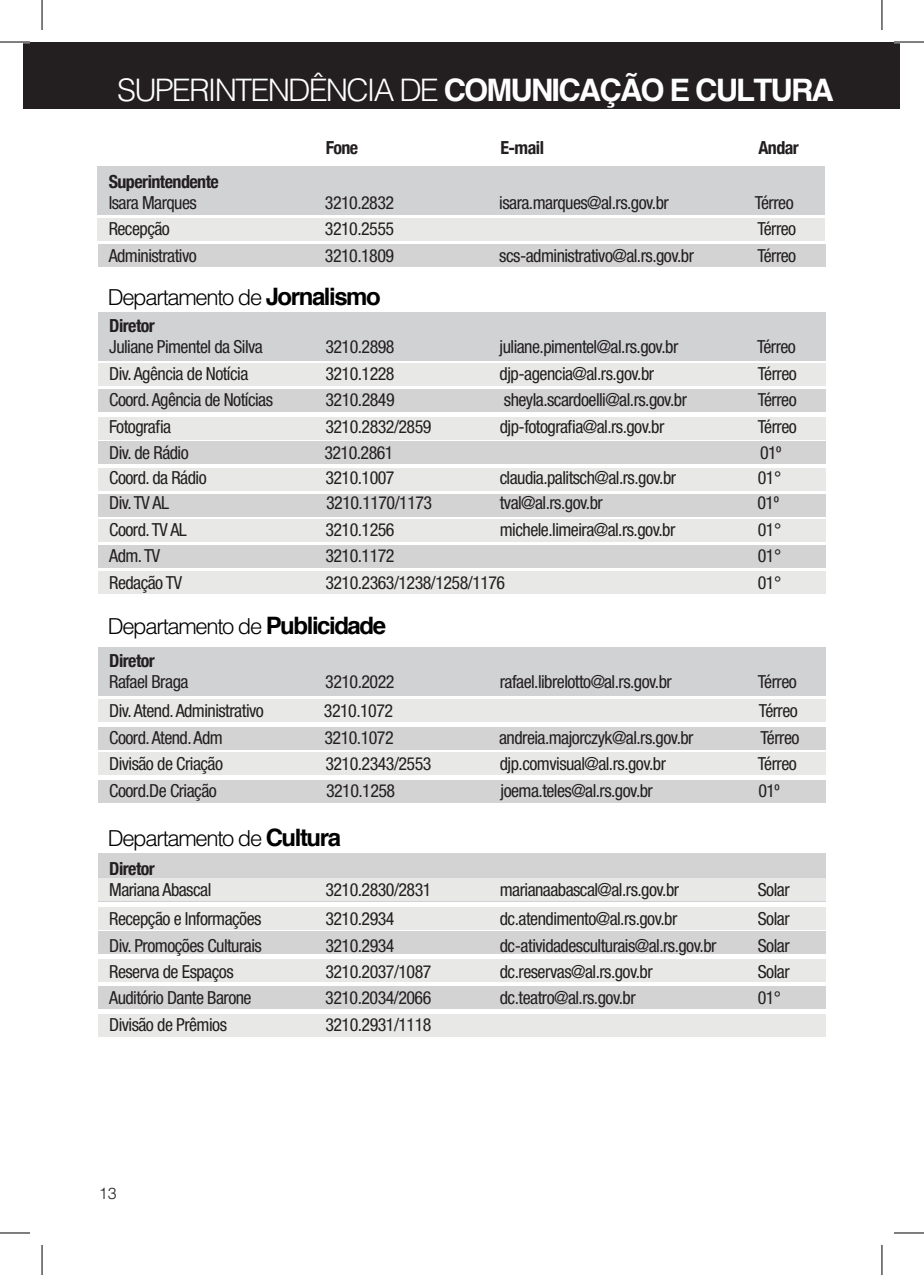
<style>
.page{position:relative;width:924px;height:1275px;background:#fff}
.page>*{position:absolute;margin:0;border:0;box-sizing:border-box;transform-origin:0 0}
.t1{font:700 31px "Helvetica";letter-spacing:-.06em;color:#fff}
.t2{font:300 22px "Helvetica";letter-spacing:-.06em;color:#000}
.t3{font:condensed 18px "Helvetica Neue LT Std";letter-spacing:-.03em;color:#231f20}
.t4{font:700 condensed 18px "Helvetica Neue";letter-spacing:-.03em;color:#231f20}
.t5{font:300 16px "Helvetica";color:#231f20}
.s1{font-weight:300}
.s2{font-weight:700;font-size:24px}
</style>
<div class="page">
<div style="left:98px;top:312px;width:726px;height:49px;background:#d1d2d4"></div>
<div style="left:98px;top:647px;width:726px;height:48px;background:#d1d2d4"></div>
<div style="left:98px;top:853px;width:726px;height:49px;background:linear-gradient(to right,#d1d2d3,#d2d2d3)"></div>
<div style="left:98px;top:363px;width:726px;height:22px;background:#e8e9e7"></div>
<div style="left:98px;top:699px;width:726px;height:22px;background:#e8e9e7"></div>
<div style="left:98px;top:753px;width:726px;height:22px;background:#e8e9e7"></div>
<div style="left:98px;top:907px;width:726px;height:22px;background:#e8e9e7"></div>
<div style="left:98px;top:959px;width:726px;height:22px;background:#e8e9e7"></div>
<div style="left:98px;top:417px;width:726px;height:22px;background:#e8e9e7"></div>
<div style="left:98px;top:520px;width:726px;height:22px;background:#e8e9e7"></div>
<div style="left:98px;top:572px;width:726px;height:22px;background:#e8e9e7"></div>
<div style="left:98px;top:1014px;width:726px;height:22px;background:#e8e9e7"></div>
<div style="left:98px;top:468px;width:726px;height:22px;background:#e8e9e7"></div>
<div style="left:98px;top:878px;width:726px;height:22px;background:#e8e9e7"></div>
<div style="left:98px;top:389px;width:726px;height:22px;background:#d2d3d2"></div>
<div style="left:98px;top:245px;width:726px;height:22px;background:#d2d3d2"></div>
<div style="left:98px;top:931px;width:726px;height:23px;background:#d2d3d2"></div>
<div style="left:98px;top:987px;width:726px;height:22px;background:#d2d3d2"></div>
<div style="left:98px;top:442px;width:726px;height:22px;background:#d2d3d2"></div>
<div style="left:98px;top:853px;width:726px;height:22px;background:#d2d3d2"></div>
<div style="left:98px;top:494px;width:726px;height:22px;background:#d2d3d2"></div>
<div style="left:98px;top:545px;width:726px;height:23px;background:#d2d3d2"></div>
<div style="left:98px;top:727px;width:726px;height:22px;background:#d2d3d2"></div>
<div style="left:98px;top:780px;width:726px;height:23px;background:#d2d3d2"></div>
<div style="left:24px;top:42px;width:875px;height:67px;background:#231f20"></div>
<div style="left:97px;top:166px;width:727px;height:49px;background:#d1d2d4"></div>
<div style="left:97px;top:218px;width:727px;height:23px;background:#e8e9e7"></div>
<hr style="left:0;top:42px;width:30px;height:1px;background:#000">
<hr style="left:893px;top:42px;width:30px;height:1px;background:#000">
<hr style="left:0;top:1232px;width:30px;height:1px;background:#000">
<hr style="left:893px;top:1232px;width:30px;height:1px;background:#000">
<hr style="left:42px;top:0;width:1px;height:30px;background:#000">
<hr style="left:42px;top:1245px;width:1px;height:30px;background:#000">
<hr style="left:881px;top:0;width:1px;height:30px;background:#000">
<hr style="left:881px;top:1245px;width:1px;height:30px;background:#000">
<h1 class="t1" style="left:117px;top:70px;width:718px"><span class="s1">SUPERINTENDÊNCIA DE</span> COMUNICAÇÃO E CULTURA</h1>
<p class="t4" style="left:326px;top:133px;width:34px">Fone</p>
<p class="t4" style="left:500px;top:133px;width:45px">E-mail</p>
<p class="t4" style="left:758px;top:133px;width:42px">Andar</p>
<p class="t4" style="left:109px;top:166px;width:112px">Superintendente</p>
<p class="t3" style="left:109px;top:192px;width:90px">Isara Marques</p>
<p class="t3" style="left:325px;top:192px;width:71px">3210.2832</p>
<p class="t3" style="left:499px;top:192px;width:171px">isara.marques@al.rs.gov.br</p>
<p class="t3" style="left:754px;top:192px;width:40px">Térreo</p>
<p class="t3" style="left:109px;top:218px;width:63px">Recepção</p>
<p class="t3" style="left:325px;top:218px;width:71px">3210.2555</p>
<p class="t3" style="left:757px;top:218px;width:40px">Térreo</p>
<p class="t3" style="left:109px;top:245px;width:90px">Administrativo</p>
<p class="t3" style="left:325px;top:245px;width:71px">3210.1809</p>
<p class="t3" style="left:499px;top:245px;width:196px">scs-administrativo@al.rs.gov.br</p>
<p class="t3" style="left:757px;top:245px;width:40px">Térreo</p>
<p class="t2" style="left:108px;top:283px;width:274px">Departamento de <span class="s2">Jornalismo</span></p>
<p class="t4" style="left:109px;top:311px;width:47px">Diretor</p>
<p class="t3" style="left:109px;top:337px;width:155px">Juliane Pimentel da Silva</p>
<p class="t3" style="left:325px;top:337px;width:71px">3210.2898</p>
<p class="t3" style="left:499px;top:337px;width:180px">juliane.pimentel@al.rs.gov.br</p>
<p class="t3" style="left:756px;top:337px;width:40px">Térreo</p>
<p class="t3" style="left:109px;top:363px;width:141px">Div. Agência de Notícia</p>
<p class="t3" style="left:325px;top:363px;width:71px">3210.1228</p>
<p class="t3" style="left:499px;top:363px;width:156px">djp-agencia@al.rs.gov.br</p>
<p class="t3" style="left:757px;top:363px;width:40px">Térreo</p>
<p class="t3" style="left:109px;top:389px;width:165px">Coord. Agência de Notícias</p>
<p class="t3" style="left:325px;top:389px;width:71px">3210.2849</p>
<p class="t3" style="left:503px;top:389px;width:184px">sheyla.scardoelli@al.rs.gov.br</p>
<p class="t3" style="left:757px;top:389px;width:40px">Térreo</p>
<p class="t3" style="left:109px;top:416px;width:63px">Fotografia</p>
<p class="t3" style="left:325px;top:416px;width:107px">3210.2832/2859</p>
<p class="t3" style="left:499px;top:416px;width:166px">djp-fotografia@al.rs.gov.br</p>
<p class="t3" style="left:757px;top:416px;width:40px">Térreo</p>
<p class="t3" style="left:109px;top:442px;width:81px">Div. de Rádio</p>
<p class="t3" style="left:324px;top:442px;width:71px">3210.2861</p>
<p class="t3" style="left:759px;top:442px;width:23px">01º</p>
<p class="t3" style="left:109px;top:467px;width:99px">Coord. da Rádio</p>
<p class="t3" style="left:325px;top:467px;width:71px">3210.1007</p>
<p class="t3" style="left:499px;top:467px;width:178px">claudia.palitsch@al.rs.gov.br</p>
<p class="t3" style="left:757px;top:467px;width:25px">01°</p>
<p class="t3" style="left:109px;top:493px;width:61px">Div. TV AL</p>
<p class="t3" style="left:326px;top:493px;width:107px">3210.1170/1173</p>
<p class="t3" style="left:499px;top:493px;width:104px">tval@al.rs.gov.br</p>
<p class="t3" style="left:757px;top:493px;width:23px">01º</p>
<p class="t3" style="left:109px;top:519px;width:79px">Coord. TV AL</p>
<p class="t3" style="left:325px;top:519px;width:71px">3210.1256</p>
<p class="t3" style="left:499px;top:519px;width:177px">michele.limeira@al.rs.gov.br</p>
<p class="t3" style="left:757px;top:519px;width:25px">01°</p>
<p class="t3" style="left:109px;top:545px;width:53px">Adm. TV</p>
<p class="t3" style="left:325px;top:545px;width:71px">3210.1172</p>
<p class="t3" style="left:757px;top:545px;width:25px">01°</p>
<p class="t3" style="left:109px;top:572px;width:74px">Redação TV</p>
<p class="t3" style="left:325px;top:572px;width:181px">3210.2363/1238/1258/1176</p>
<p class="t3" style="left:757px;top:572px;width:25px">01°</p>
<p class="t2" style="left:108px;top:612px;width:280px">Departamento de <span class="s2">Publicidade</span></p>
<p class="t4" style="left:109px;top:645px;width:47px">Diretor</p>
<p class="t3" style="left:109px;top:671px;width:81px">Rafael Braga</p>
<p class="t3" style="left:325px;top:671px;width:71px">3210.2022</p>
<p class="t3" style="left:499px;top:671px;width:173px">rafael.librelotto@al.rs.gov.br</p>
<p class="t3" style="left:757px;top:671px;width:40px">Térreo</p>
<p class="t3" style="left:109px;top:700px;width:156px">Div. Atend. Administrativo</p>
<p class="t3" style="left:324px;top:700px;width:71px">3210.1072</p>
<p class="t3" style="left:758px;top:700px;width:40px">Térreo</p>
<p class="t3" style="left:109px;top:727px;width:115px">Coord. Atend. Adm</p>
<p class="t3" style="left:324px;top:727px;width:71px">3210.1072</p>
<p class="t3" style="left:499px;top:727px;width:196px">andreia.majorczyk@al.rs.gov.br</p>
<p class="t3" style="left:760px;top:727px;width:40px">Térreo</p>
<p class="t3" style="left:109px;top:753px;width:115px">Divisão de Criação</p>
<p class="t3" style="left:325px;top:753px;width:107px">3210.2343/2553</p>
<p class="t3" style="left:499px;top:753px;width:168px">djp.comvisual@al.rs.gov.br</p>
<p class="t3" style="left:757px;top:753px;width:40px">Térreo</p>
<p class="t3" style="left:109px;top:779px;width:109px">Coord.De Criação</p>
<p class="t3" style="left:326px;top:779px;width:71px">3210.1258</p>
<p class="t3" style="left:500px;top:779px;width:154px">joema.teles@al.rs.gov.br</p>
<p class="t3" style="left:758px;top:779px;width:23px">01º</p>
<p class="t2" style="left:108px;top:824px;width:235px">Departamento de <span class="s2">Cultura</span></p>
<p class="t4" style="left:109px;top:853px;width:47px">Diretor</p>
<p class="t3" style="left:109px;top:879px;width:104px">Mariana Abascal</p>
<p class="t3" style="left:325px;top:879px;width:107px">3210.2830/2831</p>
<p class="t3" style="left:499px;top:879px;width:181px">marianaabascal@al.rs.gov.br</p>
<p class="t3" style="left:757px;top:879px;width:33px">Solar</p>
<p class="t3" style="left:109px;top:908px;width:154px">Recepção e Informações</p>
<p class="t3" style="left:325px;top:908px;width:71px">3210.2934</p>
<p class="t3" style="left:499px;top:908px;width:179px">dc.atendimento@al.rs.gov.br</p>
<p class="t3" style="left:757px;top:908px;width:33px">Solar</p>
<p class="t3" style="left:109px;top:934px;width:154px">Div. Promoções Culturais</p>
<p class="t3" style="left:325px;top:934px;width:71px">3210.2934</p>
<p class="t3" style="left:499px;top:934px;width:218px">dc-atividadesculturais@al.rs.gov.br</p>
<p class="t3" style="left:757px;top:934px;width:33px">Solar</p>
<p class="t3" style="left:109px;top:961px;width:126px">Reserva de Espaços</p>
<p class="t3" style="left:325px;top:961px;width:107px">3210.2037/1087</p>
<p class="t3" style="left:499px;top:961px;width:154px">dc.reservas@al.rs.gov.br</p>
<p class="t3" style="left:757px;top:961px;width:33px">Solar</p>
<p class="t3" style="left:109px;top:987px;width:144px">Auditório Dante Barone</p>
<p class="t3" style="left:325px;top:987px;width:107px">3210.2034/2066</p>
<p class="t3" style="left:499px;top:987px;width:137px">dc.teatro@al.rs.gov.br</p>
<p class="t3" style="left:757px;top:987px;width:25px">01°</p>
<p class="t3" style="left:109px;top:1014px;width:119px">Divisão de Prêmios</p>
<p class="t3" style="left:325px;top:1014px;width:107px">3210.2931/1118</p>
<p class="t5" style="left:99px;top:1183px;width:19px">13</p>
</div>
